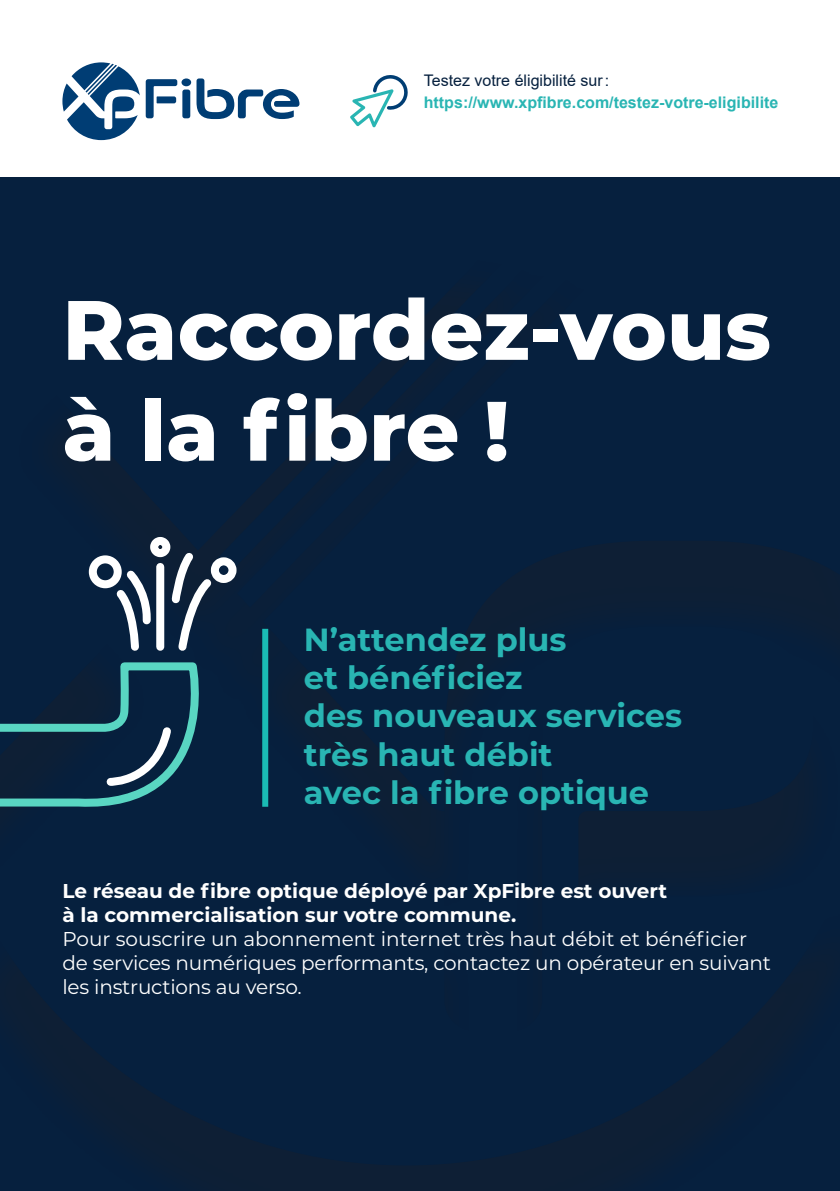
<style>
.page{position:relative;width:840px;height:1191px;background:#fff}
.page>*{position:absolute;margin:0;border:0;box-sizing:border-box;transform-origin:0 0}
.t1{font:800 84px/100.8px "Montserrat";letter-spacing:-.005em;color:#fff}
.t2{font:700 32px/38.4px "Montserrat";color:#29b5b3}
.t3{font:20px/24px "Montserrat";letter-spacing:-.01em;color:#fff}
.t4{font:700 16px "Arial";color:#29b5b3}
.t5{font:16px "Arial";color:#06203e}
.s1{font-weight:700}
</style>
<div class="page">
<div style="left:0;top:177px;width:839px;height:1014px;background:#06203e"></div>
<svg style="left:350px;top:75px;width:57px;height:52px"></svg>
<div style="left:262px;top:629px;width:6px;height:177px;background:#1abbb4"></div>
<svg style="left:62px;top:62px;width:78px;height:78px"></svg>
<div style="left:182px;top:89px;width:8px;height:29px;background:#003d74;border-radius:2px"></div>
<div style="left:181px;top:78px;width:10px;height:8px;background:#003d74;border-radius:50%"></div>
<svg style="left:196px;top:78px;width:103px;height:41px"></svg>
<svg style="left:146px;top:79px;width:31px;height:39px"></svg>
<svg style="left:0;top:666px;width:199px;height:141px"></svg>
<svg style="left:88px;top:536px;width:149px;height:115px"></svg>
<p class="t5" style="left:423px;top:69px;width:187px">Testez votre éligibilité sur:</p>
<p class="t4" style="left:423px;top:91px;width:356px">https://www.xpfibre.com/testez-votre-eligibilite</p>
<p class="t1" style="left:62px;top:275px;width:709px">Raccordez-vous à la fibre !</p>
<p class="t2" style="left:304px;top:618px;width:379px">N’attendez plus<br>et bénéficiez<br>des nouveaux services très haut débit<br>avec la fibre optique</p>
<p class="t3" style="left:62px;top:878px;width:709px"><span class="s1">Le réseau de fibre optique déployé par XpFibre est ouvert<br>à la commercialisation sur votre commune.<br></span>Pour souscrire un abonnement internet très haut débit et bénéficier de services numériques performants, contactez un opérateur en suivant les instructions au verso.</p>
</div>
